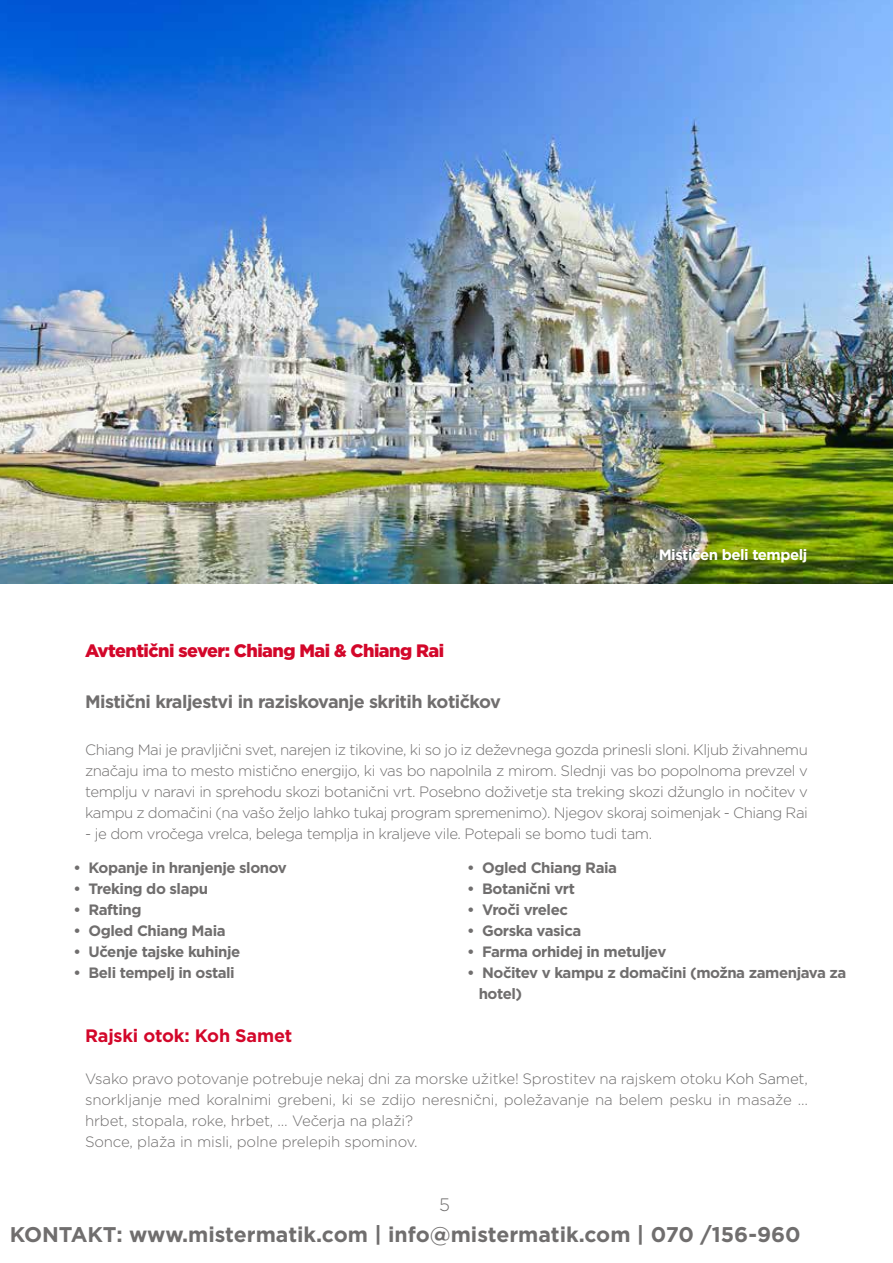
<style>
.page{position:relative;width:893px;height:1263px;background:#fff}
.page>*{position:absolute;margin:0;border:0;box-sizing:border-box;transform-origin:0 0}
.t1{font:700 21.3px "Gotham";color:#706e6e}
.t2{font:700 18px "Gotham";letter-spacing:-.03em;color:#706e6e}
.t3{font:900 18px "Gotham";letter-spacing:-.03em;color:#d3072a}
.t4{font:700 18px "Gotham";letter-spacing:-.01em;color:#d3072a}
.t5{font:300 18px "Gotham";color:#706e6e}
.t6{font:300 15px/21px "Gotham";letter-spacing:-.01em;color:#706e6e;text-align:justify}
.t7{font:700 15px/21px "Gotham";letter-spacing:-.03em;color:#706e6e}
.t8{font:300 15px "Gotham";letter-spacing:-.03em;color:#706e6e}
.t9{font:700 15px "Gotham";letter-spacing:-.03em;color:#fff}
.s1{color:#666}
</style>
<div class="page">
<img style="left:0;top:0;width:893px;height:584px">
<p class="t9" style="left:659px;top:545px;width:150px">Mističen beli tempelj</p>
<p class="t3" style="left:85px;top:638px;width:361px">Avtentični sever: Chiang Mai &amp; Chiang Rai</p>
<p class="t2" style="left:85px;top:690px;width:417px">Mistični kraljestvi in raziskovanje skritih kotičkov</p>
<p class="t6" style="left:85px;top:738px;width:724px">Chiang Mai je pravljični svet, narejen iz tikovine, ki so jo iz deževnega gozda prinesli sloni. Kljub živahnemu značaju ima to mesto mistično energijo, ki vas bo napolnila z mirom. Slednji vas bo popolnoma prevzel v templju v naravi in sprehodu skozi botanični vrt. Posebno doživetje sta treking skozi džunglo in nočitev v kampu z domačini (na vašo željo lahko tukaj program spremenimo). Njegov skoraj soimenjak - Chiang Rai</p>
<p class="t8" style="left:85px;top:824px;width:569px">- je dom vročega vrelca, belega templja in kraljeve vile. Potepali se bomo tudi tam.</p>
<p class="t7" style="left:73px;top:857px;width:215px">• Kopanje in hranjenje slonov</p>
<p class="t7" style="left:73px;top:878px;width:136px">• Treking do slapu</p>
<p class="t7" style="left:73px;top:899px;width:70px">• Rafting</p>
<p class="t7" style="left:73px;top:920px;width:154px">• Ogled Chiang Maia</p>
<p class="t7" style="left:73px;top:941px;width:168px">• Učenje tajske kuhinje</p>
<p class="t7" style="left:73px;top:962px;width:163px">• Beli tempelj in ostali</p>
<p class="t7" style="left:467px;top:857px;width:152px">• Ogled Chiang Raia</p>
<p class="t7" style="left:467px;top:878px;width:109px">• Botanični vrt</p>
<p class="t7" style="left:467px;top:899px;width:102px">• Vroči vrelec</p>
<p class="t7" style="left:467px;top:920px;width:116px">• Gorska vasica</p>
<p class="t7" style="left:467px;top:941px;width:201px">• Farma orhidej in metuljev</p>
<p class="t7" style="left:479px;top:962px;width:369px;text-indent:-12px">• Nočitev v kampu z domačini (možna zamenjava za hotel)</p>
<p class="t4" style="left:85px;top:1023px;width:209px">Rajski otok: Koh Samet</p>
<p class="t6" style="left:85px;top:1067px;width:724px;text-align:left">Vsako pravo potovanje potrebuje nekaj dni za morske užitke! Sprostitev na rajskem otoku <span class="s1">Koh Samet</span>, snorkljanje med koralnimi grebeni, ki se zdijo neresnični, poležavanje na belem pesku in masaže … hrbet, stopala, roke, hrbet, … Večerja na plaži?<br>Sonce, plaža in misli, polne prelepih spominov.</p>
<p class="t5" style="left:439px;top:1194px;width:12px">5</p>
<h1 class="t1" style="left:10px;top:1220px;width:792px">KONTAKT: www.mistermatik.com | info@mistermatik.com | 070 /156-960</h1>
</div>
